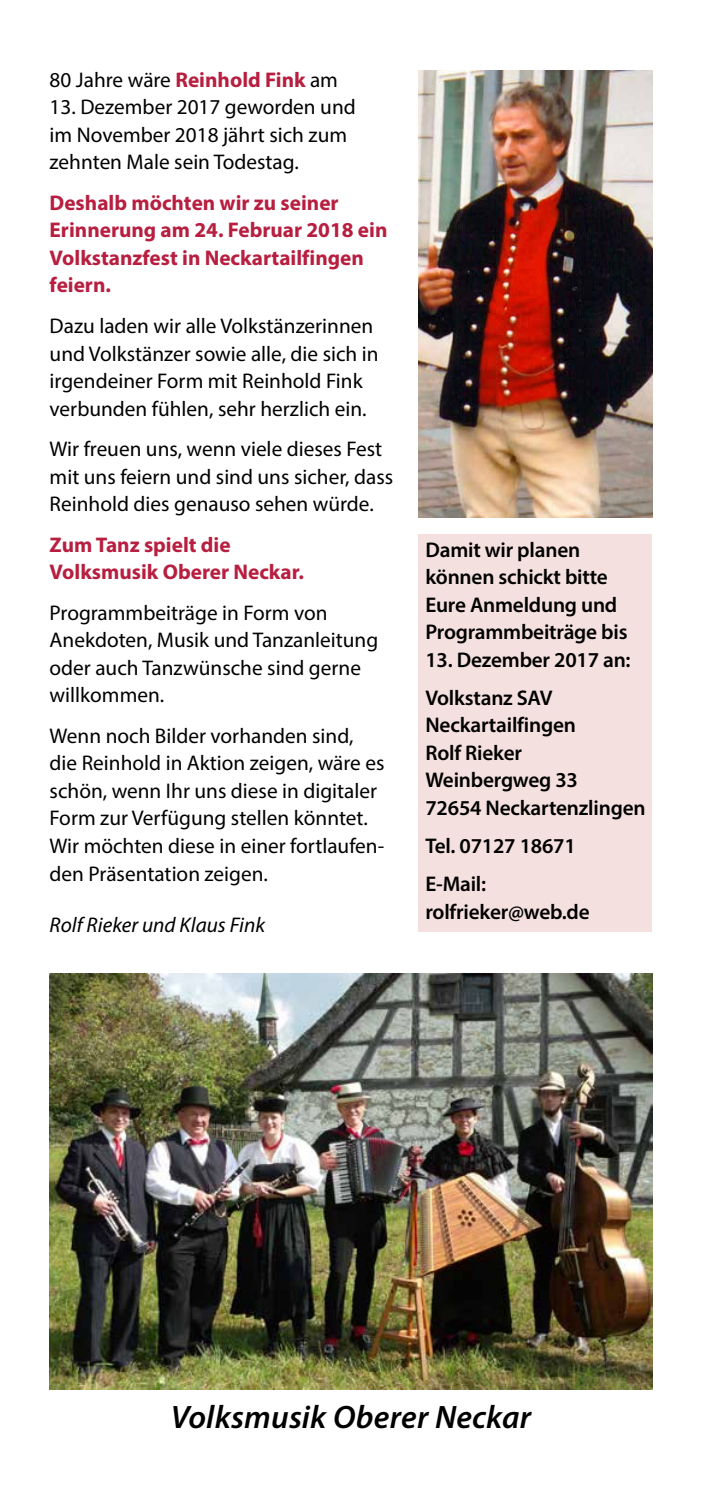
<style>
.page{position:relative;width:702px;height:1489px;background:#fff}
.page>*{position:absolute;margin:0;border:0;box-sizing:border-box;transform-origin:0 0}
.t1{font:italic 600 32.5px "Myriad Pro";letter-spacing:.005em;color:#000}
.t2{font:21.25px/27.5px "Myriad Pro";color:#000}
.t3{font:600 21.25px/27.5px "Myriad Pro";letter-spacing:-.01em;color:#000}
.t4{font:700 21.25px/27.5px "Myriad Pro";color:#b71e3f}
.t5{font:italic 21.25px "Myriad Pro";color:#000}
.s1{font-weight:700;color:#b71e3f}
</style>
<div class="page">
<img style="left:418px;top:71px;width:234px;height:446px">
<img style="left:50px;top:973px;width:602px;height:416px">
<div style="left:418px;top:534px;width:234px;height:397px;background:#f4e0de"></div>
<p class="t2" style="left:50px;top:66px;width:290px">80 Jahre wäre <span class="s1">Reinhold Fink</span> am</p>
<p class="t2" style="left:50px;top:93px;width:307px">13. Dezember 2017 geworden und im November 2018 jährt sich zum zehnten Male sein Todestag.</p>
<p class="t4" style="left:50px;top:188px;width:339px">Deshalb möchten wir zu seiner<br>Erinnerung am 24. Februar 2018 ein<br>Volkstanzfest in Neckartailfingen feiern.</p>
<p class="t2" style="left:50px;top:312px;width:330px">Dazu laden wir alle Volkstänzerinnen und Volkstänzer sowie alle, die sich in irgendeiner Form mit Reinhold Fink verbunden fühlen, sehr herzlich ein.</p>
<p class="t2" style="left:50px;top:435px;width:345px">Wir freuen uns, wenn viele dieses Fest mit uns feiern und sind uns sicher, dass<br>Reinhold dies genauso sehen würde.</p>
<p class="t4" style="left:50px;top:530px;width:256px">Zum Tanz spielt die<br>Volksmusik Oberer Neckar.</p>
<p class="t2" style="left:50px;top:598px;width:330px">Programmbeiträge in Form von<br>Anekdoten, Musik und Tanzanleitung oder auch Tanzwünsche sind gerne willkommen.</p>
<p class="t2" style="left:50px;top:721px;width:336px">Wenn noch Bilder vorhanden sind, die Reinhold in Aktion zeigen, wäre es schön, wenn Ihr uns diese in digitaler Form zur Verfügung stellen könntet.<br>Wir möchten diese in einer fortlaufen&shy;den Präsentation zeigen.</p>
<p class="t5" style="left:50px;top:911px;width:217px">Rolf Rieker und Klaus Fink</p>
<p class="t3" style="left:425px;top:535px;width:203px">Damit wir planen können schickt bitte<br>Eure Anmeldung und<br>Programmbeiträge bis</p>
<p class="t3" style="left:425px;top:640px;width:207px;line-height:38px">13. Dezember 2017 an:<br>Volkstanz SAV</p>
<p class="t3" style="left:425px;top:710px;width:222px">Neckartailfingen<br>Rolf Rieker<br>Weinbergweg 33<br>72654 Neckartenzlingen</p>
<p class="t3" style="left:425px;top:826px;width:152px;line-height:38px">Tel. 07127 18671<br>E-Mail:</p>
<p class="t3" style="left:425px;top:897px;width:166px">rolfrieker@web.de</p>
<h1 class="t1" style="left:171px;top:1396px;width:362px">Volksmusik Oberer Neckar</h1>
</div>
